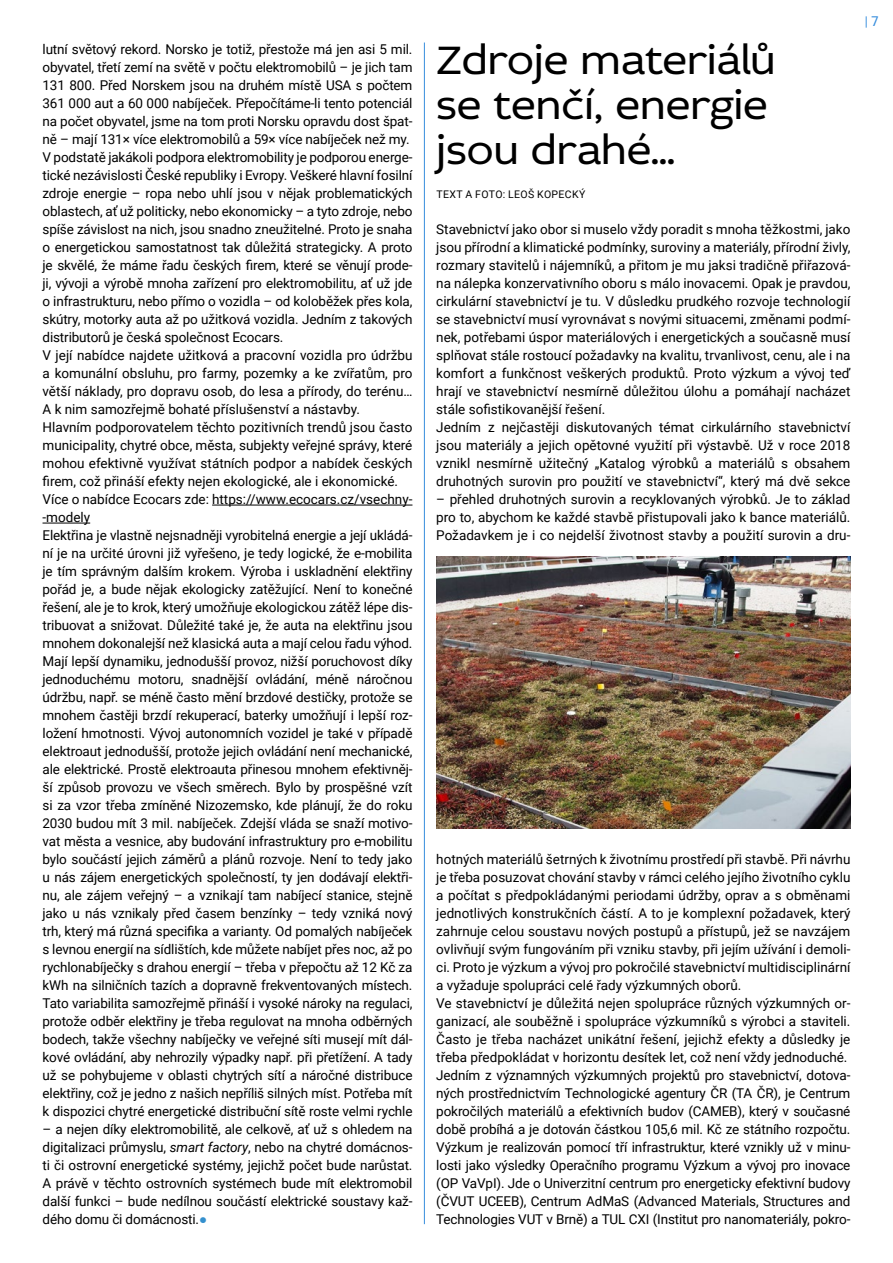
<style>
.page{position:relative;width:893px;height:1263px;background:#fff}
.page>*{position:absolute;margin:0;border:0;box-sizing:border-box;transform-origin:0 0}
.t1{font:42px/45px "Idealist Sans";color:#000}
.t2{font:13.5px/18px "Roboto";letter-spacing:-.01em;color:#000}
.t3{font:12px "Microsoft Sans Serif";color:#368ddd}
.t4{font:10.5px "Roboto";letter-spacing:.035em;color:#000}
.s1{font-style:italic}
.s2{font-family:"Fedra Sans Std";font-weight:700;font-size:10.5px;color:#3490ce}
.s3{font-size:13.5px}
</style>
<div class="page">
<hr style="left:212px;top:505px;width:200px;height:1px;background:#000">
<hr style="left:43px;top:523px;width:47px;height:1px;background:#000">
<hr style="left:424px;top:43px;width:1px;height:1181px;background:#368ddd">
<img style="left:436px;top:556px;width:414px;height:272px">
<p class="t2" style="left:43px;top:40px;width:372px">lutní světový rekord. Norsko je totiž, přestože má jen asi 5 mil. obyvatel, třetí zemí na světě v počtu elektromobilů – je jich tam 131 800. Před Norskem jsou na druhém místě USA s počtem 361 000 aut a 60 000 nabíječek. Přepočítáme-li tento potenciál na počet obyvatel, jsme na tom proti Norsku opravdu dost špat&shy;ně – mají 131× více elektromobilů a 59× více nabíječek než my.<br>V podstatě jakákoli podpora elektromobility je podporou energe&shy;tické nezávislosti České republiky i Evropy. Veškeré hlavní fosilní zdroje energie – ropa nebo uhlí jsou v nějak problematických oblastech, ať už politicky, nebo ekonomicky – a tyto zdroje, nebo spíše závislost na nich, jsou snadno zneužitelné. Proto je snaha o energetickou samostatnost tak důležitá strategicky. A proto je skvělé, že máme řadu českých firem, které se věnují prode&shy;ji, vývoji a výrobě mnoha zařízení pro elektromobilitu, ať už jde o infrastrukturu, nebo přímo o vozidla – od koloběžek přes kola, skútry, motorky auta až po užitková vozidla. Jedním z takových distributorů je česká společnost Ecocars.<br>V její nabídce najdete užitková a pracovní vozidla pro údržbu a komunální obsluhu, pro farmy, pozemky a ke zvířatům, pro větší náklady, pro dopravu osob, do lesa a přírody, do terénu… A k nim samozřejmě bohaté příslušenství a nástavby.<br>Hlavním podporovatelem těchto pozitivních trendů jsou často municipality, chytré obce, města, subjekty veřejné správy, které mohou efektivně využívat státních podpor a nabídek českých firem, což přináší efekty nejen ekologické, ale i ekonomické.<br>Více o nabídce Ecocars zde: https://www.ecocars.cz/vsechny--modely<br>Elektřina je vlastně nejsnadněji vyrobitelná energie a její ukládá&shy;ní je na určité úrovni již vyřešeno, je tedy logické, že e-mobilita je tím správným dalším krokem. Výroba i uskladnění elektřiny pořád je, a bude nějak ekologicky zatěžující. Není to konečné řešení, ale je to krok, který umožňuje ekologickou zátěž lépe dis&shy;tribuovat a snižovat. Důležité také je, že auta na elektřinu jsou mnohem dokonalejší než klasická auta a mají celou řadu výhod.<br>Mají lepší dynamiku, jednodušší provoz, nižší poruchovost díky jednoduchému motoru, snadnější ovládání, méně náročnou údržbu, např. se méně často mění brzdové destičky, protože se mnohem častěji brzdí rekuperací, baterky umožňují i lepší roz&shy;ložení hmotnosti. Vývoj autonomních vozidel je také v případě elektroaut jednodušší, protože jejich ovládání není mechanické, ale elektrické. Prostě elektroauta přinesou mnohem efektivněj&shy;ší způsob provozu ve všech směrech. Bylo by prospěšné vzít si za vzor třeba zmíněné Nizozemsko, kde plánují, že do roku 2030 budou mít 3 mil. nabíječek. Zdejší vláda se snaží motivo&shy;vat města a vesnice, aby budování infrastruktury pro e-mobilitu bylo součástí jejich záměrů a plánů rozvoje. Není to tedy jako u nás zájem energetických společností, ty jen dodávají elektři&shy;nu, ale zájem veřejný – a vznikají tam nabíjecí stanice, stejně jako u nás vznikaly před časem benzínky – tedy vzniká nový trh, který má různá specifika a varianty. Od pomalých nabíječek s levnou energií na sídlištích, kde můžete nabíjet přes noc, až po rychlonabíječky s drahou energií – třeba v přepočtu až 12 Kč za kWh na silničních tazích a dopravně frekventovaných místech.<br>Tato variabilita samozřejmě přináší i vysoké nároky na regulaci, protože odběr elektřiny je třeba regulovat na mnoha odběrných bodech, takže všechny nabíječky ve veřejné síti musejí mít dál&shy;kové ovládání, aby nehrozily výpadky např. při přetížení. A tady už se pohybujeme v oblasti chytrých sítí a náročné distribuce elektřiny, což je jedno z našich nepříliš silných míst. Potřeba mít k dispozici chytré energetické distribuční sítě roste velmi rychle</p>
<p class="t2" style="left:43px;top:1119px;width:371px;text-align:justify">– a nejen díky elektromobilitě, ale celkově, ať už s ohledem na digitalizaci průmyslu, <span class="s1">smart factory</span>, nebo na chytré domácnos&shy;ti či ostrovní energetické systémy, jejichž počet bude narůstat.<br>A právě v těchto ostrovních systémech bude mít elektromobil další funkci – bude nedílnou součástí elektrické soustavy kaž&shy;dého domu či domácnosti.<span class="s2">●</span></p>
<h1 class="t1" style="left:436px;top:36px;width:341px">Zdroje materiálů se tenčí, energie jsou drahé…</h1>
<p class="t4" style="left:436px;top:187px;width:150px">TEXT A FOTO: LEOŠ KOPECKÝ</p>
<p class="t2" style="left:436px;top:220px;width:416px">Stavebnictví jako obor si muselo vždy poradit s mnoha těžkostmi, jako jsou přírodní a klimatické podmínky, suroviny a materiály, přírodní živly, rozmary stavitelů i nájemníků, a přitom je mu jaksi tradičně přiřazová&shy;na nálepka konzervativního oboru s málo inovacemi. Opak je pravdou, cirkulární stavebnictví je tu. V důsledku prudkého rozvoje technologií se stavebnictví musí vyrovnávat s novými situacemi, změnami podmí&shy;nek, potřebami úspor materiálových i energetických a současně musí splňovat stále rostoucí požadavky na kvalitu, trvanlivost, cenu, ale i na komfort a funkčnost veškerých produktů. Proto výzkum a vývoj teď hrají ve stavebnictví nesmírně důležitou úlohu a pomáhají nacházet stále sofistikovanější řešení.<br>Jedním z nejčastěji diskutovaných témat cirkulárního stavebnictví jsou materiály a jejich opětovné využití při výstavbě. Už v roce 2018 vznikl nesmírně užitečný „Katalog výrobků a materiálů s obsahem druhotných surovin pro použití ve stavebnictví“, který má dvě sekce</p>
<p class="t2" style="left:436px;top:490px;width:416px;text-align:justify">– přehled druhotných surovin a recyklovaných výrobků. Je to základ pro to, abychom ke každé stavbě přistupovali jako k bance materiálů.<br>Požadavkem je i co nejdelší životnost stavby a použití surovin a dru-</p>
<p class="t3" style="left:865px;top:13px;width:15px">| <span class="s3">7</span></p>
<p class="t2" style="left:436px;top:850px;width:416px">hotných materiálů šetrných k životnímu prostředí při stavbě. Při návrhu je třeba posuzovat chování stavby v rámci celého jejího životního cyklu a počítat s předpokládanými periodami údržby, oprav a s obměnami jednotlivých konstrukčních částí. A to je komplexní požadavek, který zahrnuje celou soustavu nových postupů a přístupů, jež se navzájem ovlivňují svým fungováním při vzniku stavby, při jejím užívání i demoli&shy;ci. Proto je výzkum a vývoj pro pokročilé stavebnictví multidisciplinární a vyžaduje spolupráci celé řady výzkumných oborů.<br>Ve stavebnictví je důležitá nejen spolupráce různých výzkumných or&shy;ganizací, ale souběžně i spolupráce výzkumníků s výrobci a staviteli.<br>Často je třeba nacházet unikátní řešení, jejichž efekty a důsledky je třeba předpokládat v horizontu desítek let, což není vždy jednoduché.<br>Jedním z významných výzkumných projektů pro stavebnictví, dotova&shy;ných prostřednictvím Technologické agentury ČR (TA ČR), je Centrum pokročilých materiálů a efektivních budov (CAMEB), který v současné době probíhá a je dotován částkou 105,6 mil. Kč ze státního rozpočtu.<br>Výzkum je realizován pomocí tří infrastruktur, které vznikly už v minu&shy;losti jako výsledky Operačního programu Výzkum a vývoj pro inovace (OP VaVpI). Jde o Univerzitní centrum pro energeticky efektivní budovy (ČVUT UCEEB), Centrum AdMaS (Advanced Materials, Structures and Technologies VUT v Brně) a TUL CXI (Institut pro nanomateriály, pokro-</p>
</div>
